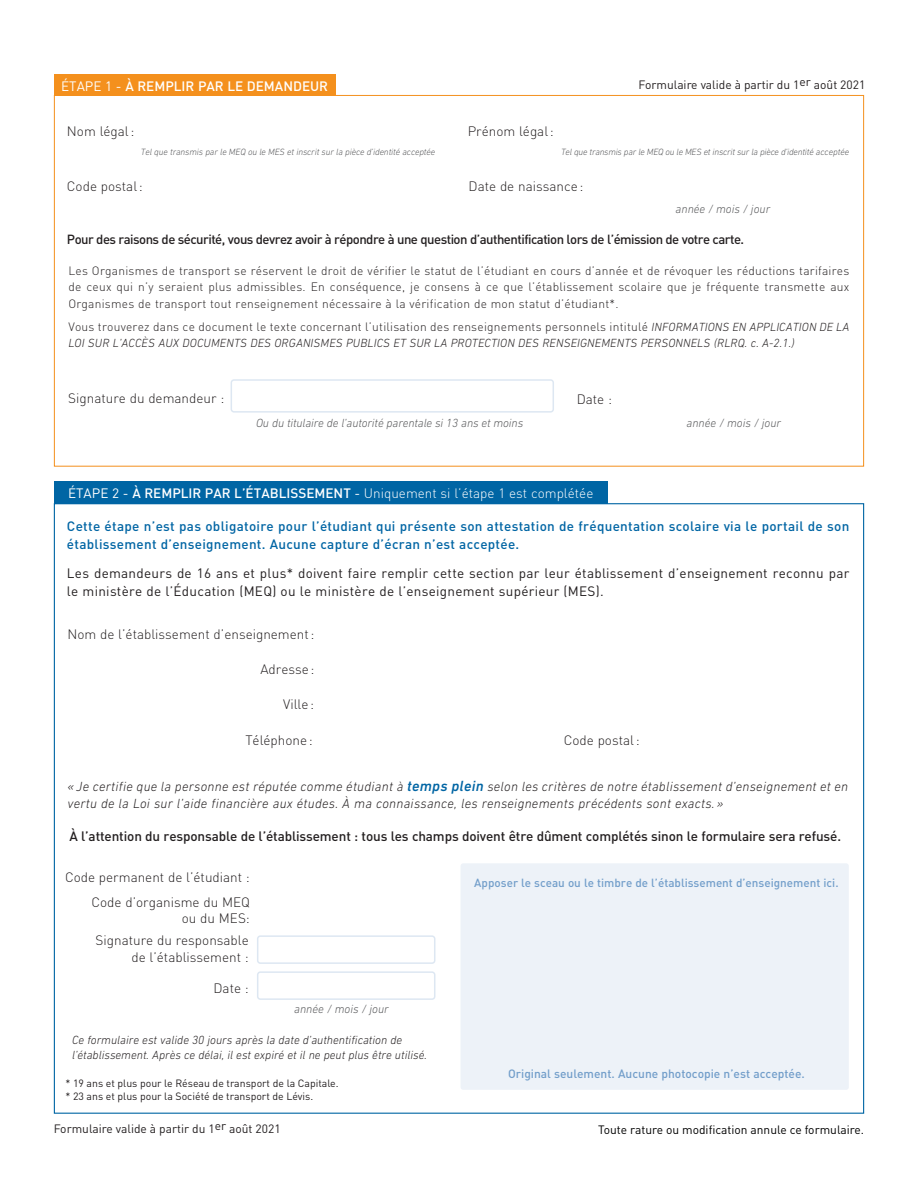
<style>
.page{position:relative;width:918px;height:1188px;background:#fff}
.page>*{position:absolute;margin:0;border:0;box-sizing:border-box;transform-origin:0 0}
.t1{font:300 13.5px/16.5px "DIN";color:#231f20;text-align:right}
.t2{font:italic 300 13.5px/16.5px "DIN Next LT Pro";letter-spacing:.02em;color:#231f20}
.t3{font:13.5px/18px "DIN";letter-spacing:.02em;color:#231f20}
.t4{font:500 13.5px/18px "DIN";letter-spacing:.02em;color:#0065a4}
.t5{font:500 13.5px "DIN";letter-spacing:-.01em;color:#231f20}
.t6{font:300 13.5px "DIN";color:#fff}
.t7{font:500 13.5px "DIN";color:#fff}
.t8{font:500 13.2px "DIN";letter-spacing:-.04em;color:#231f20}
.t9{font:300 12px/16.5px "DIN";letter-spacing:.02em;color:#231f20;text-align:justify}
.t10{font:italic 300 12px/15px "DIN Next LT Pro";color:#231f20}
.t11{font:italic 300 12px "DIN Next LT Pro";letter-spacing:-.01em;color:#57585a}
.t12{font:12px "DIN";color:#231f20}
.t13{font:500 12px "DIN";color:#729eca}
.t14{font:12px "DIN";color:#000}
.t15{font:500 11.7px "DIN";color:#729eca}
.t16{font:10.5px/12.6px "DIN";color:#231f20}
.t17{font:italic 300 9.3px "DIN Next LT Pro";letter-spacing:-.01em;color:#57585a}
.s1{font-weight:400}
.s2{font-family:"DIN Next LT Pro";font-style:italic}
.s3{font-weight:500}
.s4{font-weight:500;font-size:15px;color:#0065a4}
</style>
<div class="page">
<div style="left:54px;top:74px;width:281px;height:22px;background:#f4901d"></div>
<div style="left:54px;top:481px;width:554px;height:22px;background:#0065a4"></div>
<div style="left:461px;top:863px;width:388px;height:227px;background:#edf2f8;border-radius:3px"></div>
<div style="left:257px;top:935px;width:178px;height:29px;border:2px solid #dde7f2;border-radius:3px"></div>
<div style="left:231px;top:379px;width:323px;height:34px;border:2px solid #dde7f2;border-radius:3px"></div>
<div style="left:257px;top:971px;width:178px;height:29px;border:2px solid #dde7f2;border-radius:3px"></div>
<p class="t7" style="left:61px;top:77px;width:268px"><span class="s1">ÉTAPE 1 -</span> À REMPLIR PAR LE DEMANDEUR</p>
<p class="t1" style="left:67px;top:123px;width:69px">Nom légal:</p>
<p class="t1" style="left:468px;top:123px;width:88px">Prénom légal:</p>
<p class="t12" style="left:639px;top:77px;width:228px">Formulaire valide à partir du 1er août 2021</p>
<p class="t17" style="left:141px;top:146px;width:296px">Tel que transmis par le MEQ ou le MES et inscrit sur la pièce d’identité acceptée</p>
<p class="t17" style="left:561px;top:146px;width:290px">Tel que transmis par le MEQ ou le MES et inscrit sur la pièce d’identité acceptée</p>
<p class="t1" style="left:67px;top:178px;width:77px">Code postal:</p>
<p class="t1" style="left:469px;top:178px;width:116px">Date de naissance:</p>
<p class="t11" style="left:676px;top:202px;width:96px">année / mois / jour</p>
<p class="t8" style="left:67px;top:231px;width:679px">Pour des raisons de sécurité, vous devrez avoir à répondre à une question d’authentification lors de l’émission de votre carte.</p>
<p class="t9" style="left:68px;top:262px;width:782px">Les Organismes de transport se réservent le droit de vérifier le statut de l’étudiant en cours d’année et de révoquer les réductions tarifaires de ceux qui n’y seraient plus admissibles. En conséquence, je consens à ce que l’établissement scolaire que je fréquente transmette aux Organismes de transport tout renseignement nécessaire à la vérification de mon statut d’étudiant*.</p>
<p class="t9" style="left:68px;top:318px;width:782px">Vous trouverez dans ce document le texte concernant l’utilisation des renseignements personnels intitulé <span class="s2">INFORMATIONS EN APPLICATION DE LA</span></p>
<p class="t10" style="left:68px;top:336px;width:728px">LOI SUR L’ACCÈS AUX DOCUMENTS DES ORGANISMES PUBLICS ET SUR LA PROTECTION DES RENSEIGNEMENTS PERSONNELS (RLRQ. c. A-2.1.)</p>
<p class="t1" style="left:68px;top:389px;width:158px">Signature du demandeur :</p>
<p class="t1" style="left:577px;top:391px;width:37px">Date :</p>
<p class="t11" style="left:256px;top:416px;width:269px">Ou du titulaire de l’autorité parentale si 13 ans et moins</p>
<p class="t11" style="left:686px;top:416px;width:96px">année / mois / jour</p>
<p class="t6" style="left:68px;top:484px;width:527px"><span class="s1">ÉTAPE 2 -</span> <span class="s3">À REMPLIR PAR L’ÉTABLISSEMENT</span> <span class="s1">-</span> Uniquement si l’étape 1 est complétée</p>
<p class="t4" style="left:67px;top:517px;width:784px">Cette étape n’est pas obligatoire pour l’étudiant qui présente son attestation de fréquentation scolaire via le portail de son établissement d’enseignement. Aucune capture d’écran n’est acceptée.</p>
<p class="t3" style="left:67px;top:564px;width:784px">Les demandeurs de 16 ans et plus* doivent faire remplir cette section par leur établissement d’enseignement reconnu par le ministère de l’Éducation (MEQ) ou le ministère de l’enseignement supérieur (MES).</p>
<p class="t1" style="left:67px;top:626px;width:249px">Nom de l’établissement d’enseignement:</p>
<p class="t1" style="left:261px;top:661px;width:56px">Adresse:</p>
<p class="t1" style="left:283px;top:696px;width:32px">Ville:</p>
<p class="t1" style="left:245px;top:731px;width:69px">Téléphone:</p>
<p class="t1" style="left:564px;top:731px;width:77px">Code postal:</p>
<p class="t2" style="left:67px;top:778px;width:782px">« Je certifie que la personne est réputée comme étudiant à <span class="s4">temps plein</span> selon les critères de notre établissement d’enseignement et en vertu de la Loi sur l’aide financière aux études. À ma connaissance, les renseignements précédents sont exacts. »</p>
<p class="t5" style="left:69px;top:828px;width:773px">À l’attention du responsable de l’établissement : tous les champs doivent être dûment complétés sinon le formulaire sera refusé.</p>
<p class="t1" style="left:65px;top:869px;width:186px">Code permanent de l’étudiant :</p>
<p class="t1" style="left:91px;top:893px;width:160px">Code d’organisme du MEQ ou du MES:</p>
<p class="t1" style="left:96px;top:932px;width:155px">Signature du responsable de l’établissement :</p>
<p class="t1" style="left:213px;top:980px;width:37px">Date :</p>
<p class="t11" style="left:294px;top:1002px;width:96px">année / mois / jour</p>
<p class="t10" style="left:72px;top:1032px;width:356px">Ce formulaire est valide 30 jours après la date d’authentification de l’établissement. Après ce délai, il est expiré et il ne peut plus être utilisé.</p>
<p class="t15" style="left:474px;top:875px;width:366px">Apposer le sceau ou le timbre de l’établissement d’enseignement ici.</p>
<p class="t13" style="left:508px;top:1066px;width:298px">Original seulement. Aucune photocopie n’est acceptée.</p>
<p class="t16" style="left:65px;top:1077px;width:275px">* 19 ans et plus pour le Réseau de transport de la Capitale. * 23 ans et plus pour la Société de transport de Lévis.</p>
<p class="t12" style="left:54px;top:1122px;width:228px">Formulaire valide à partir du 1er août 2021</p>
<p class="t14" style="left:598px;top:1122px;width:268px">Toute rature ou modification annule ce formulaire.</p>
</div>
